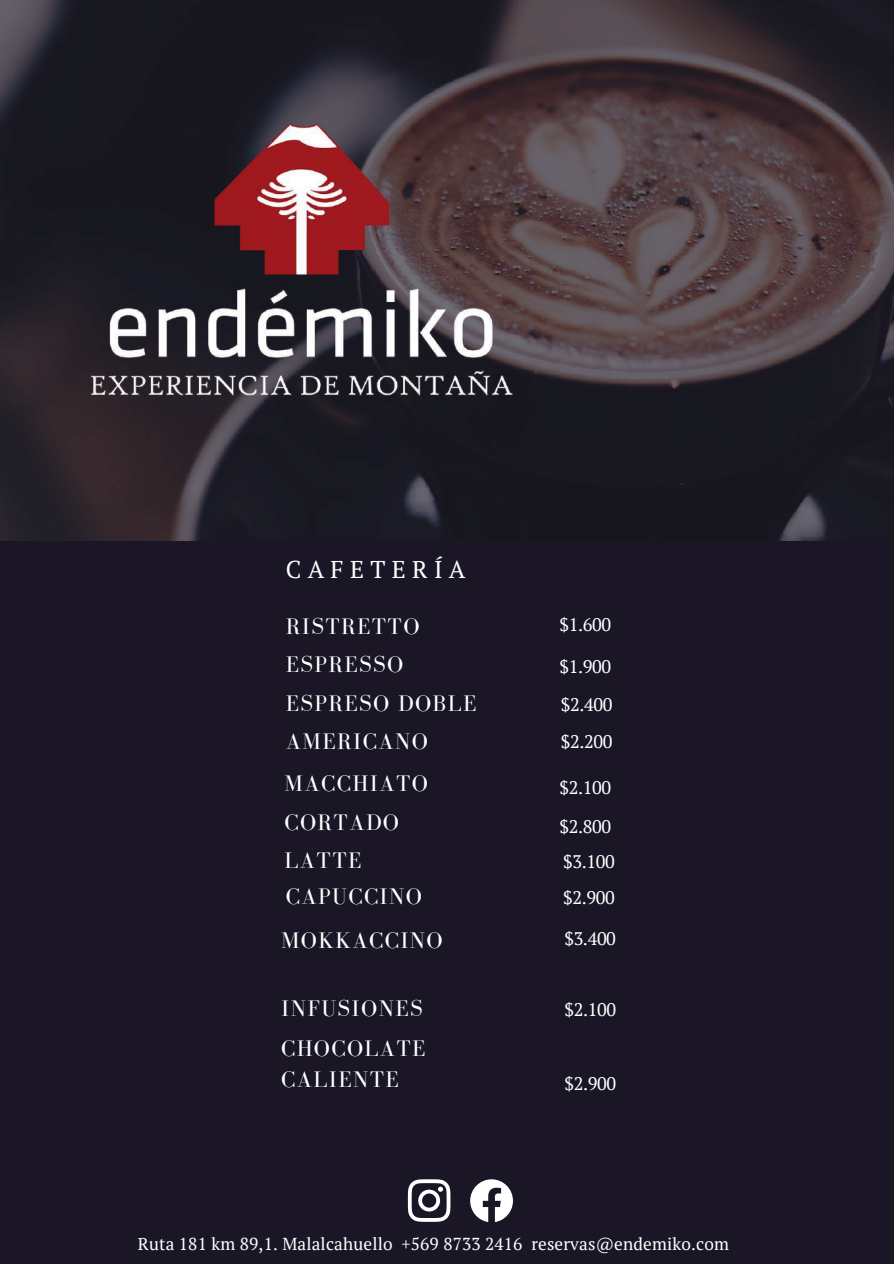
<style>
.page{position:relative;width:894px;height:1264px;background:#fff}
.page>*{position:absolute;margin:0;border:0;box-sizing:border-box;transform-origin:0 0}
.t1{font:24.3px "PT Serif";letter-spacing:.26em;color:#fff}
.t2{font:23.25px/31.5px "Bodoni FLF";letter-spacing:.06em;color:#fff}
.t3{font:18.15px/35.4px "PT Serif";letter-spacing:-.02em;color:#fff}
.t4{font:17.25px "PT Serif";letter-spacing:.01em;color:#fff}
</style>
<div class="page">
<div style="left:0;top:0;width:893px;height:1263px;background:#1a1626"></div>
<img style="left:0;top:0;width:893px;height:541px">
<svg style="left:408px;top:1179px;width:42px;height:42px"></svg>
<svg style="left:470px;top:1179px;width:43px;height:42px"></svg>
<img style="left:89px;top:123px;width:423px;height:278px">
<p class="t1" style="left:286px;top:552px;width:181px">CAFETERÍA</p>
<p class="t2" style="left:286px;top:610px;width:135px">RISTRETTO</p>
<p class="t3" style="left:559px;top:606px;width:53px">$1.600</p>
<p class="t2" style="left:286px;top:649px;width:119px">ESPRESSO</p>
<p class="t3" style="left:559px;top:648px;width:53px">$1.900</p>
<p class="t2" style="left:286px;top:687px;width:192px">ESPRESO DOBLE</p>
<p class="t3" style="left:560px;top:686px;width:53px">$2.400</p>
<p class="t2" style="left:286px;top:725px;width:143px">AMERICANO</p>
<p class="t3" style="left:560px;top:723px;width:53px">$2.200</p>
<p class="t2" style="left:284px;top:767px;width:145px">MACCHIATO</p>
<p class="t3" style="left:559px;top:769px;width:53px">$2.100</p>
<p class="t2" style="left:284px;top:806px;width:116px">CORTADO</p>
<p class="t3" style="left:559px;top:808px;width:57px">$2.800 $3.100</p>
<p class="t2" style="left:284px;top:844px;width:78px">LATTE</p>
<p class="t2" style="left:286px;top:880px;width:137px">CAPUCCINO</p>
<p class="t3" style="left:563px;top:879px;width:53px">$2.900</p>
<p class="t2" style="left:281px;top:924px;width:163px">MOKKACCINO</p>
<p class="t3" style="left:564px;top:920px;width:53px">$3.400</p>
<p class="t2" style="left:281px;top:992px;width:143px">INFUSIONES</p>
<p class="t3" style="left:564px;top:991px;width:53px">$2.100</p>
<p class="t2" style="left:281px;top:1031px;width:146px">CHOCOLATE<br>CALIENTE</p>
<p class="t3" style="left:564px;top:1064px;width:53px">$2.900</p>
<p class="t4" style="left:138px;top:1231px;width:592px">Ruta 181 km 89,1. Malalcahuello +569 8733 2416 reservas@endemiko.com</p>
</div>
